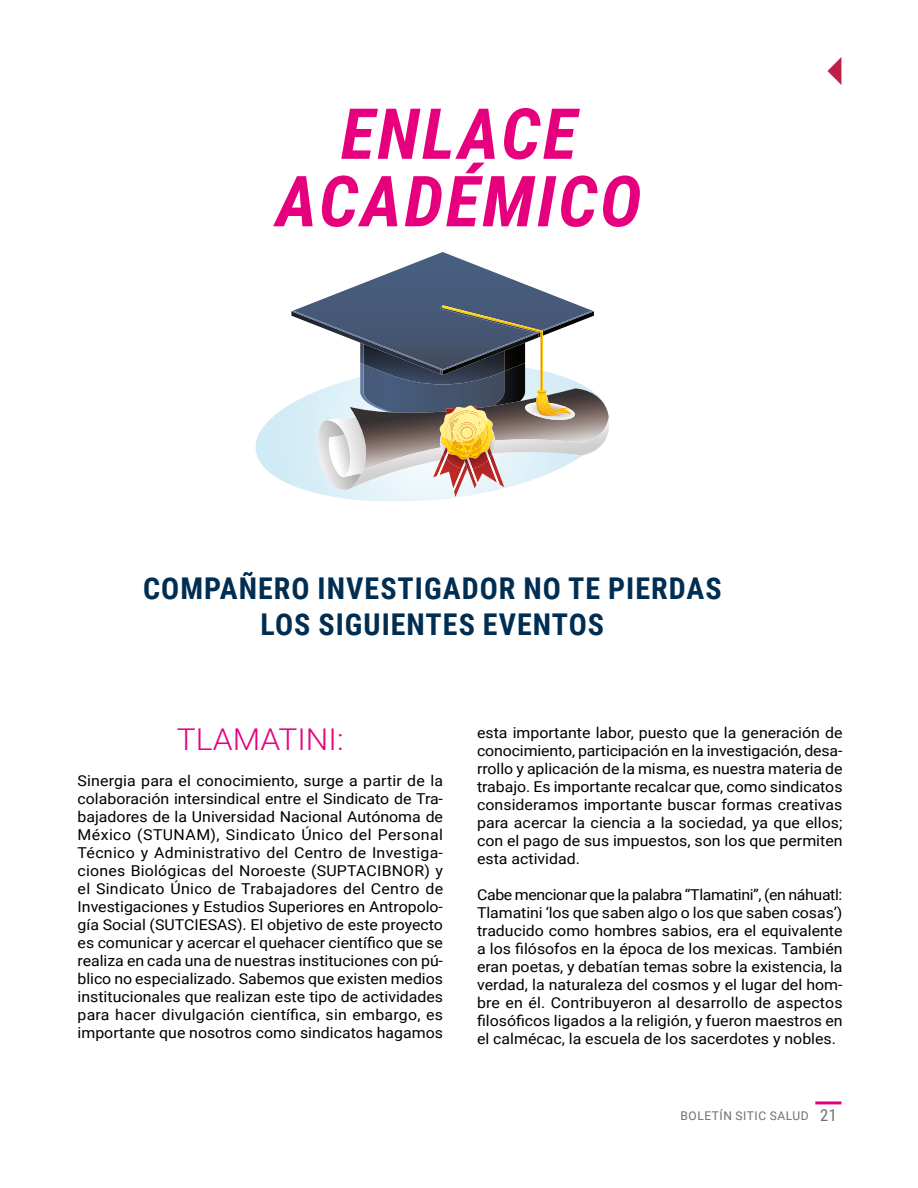
<style>
.page{position:relative;width:918px;height:1188px;background:#fff}
.page>*{position:absolute;margin:0;border:0;box-sizing:border-box;transform-origin:0 0}
.t1{font:italic 700 70.5px/67.5px "Roboto Condensed";letter-spacing:.035em;color:#e6007d;text-align:center}
.t2{font:700 30px/36px "Roboto Condensed";letter-spacing:.035em;color:#002e52;text-align:center}
.t3{font:300 30px "Roboto";color:#e6007d;scale:1.06 1}
.t4{font:15px/18px "Roboto";color:#000;text-align:justify;scale:1.06 1}
.t5{font:12px "Roboto";letter-spacing:.045em;color:#706f6f}
.s1{font-family:"Roboto Condensed";font-size:16.5px}
</style>
<div class="page">
<svg style="left:255px;top:404px;width:201px;height:97px"></svg>
<img style="left:308px;top:252px;width:270px;height:53px">
<svg style="left:291px;top:305px;width:318px;height:192px"></svg>
<hr style="left:815px;top:1101px;width:26px;height:3px;background:#e6007d">
<svg style="left:827px;top:57px;width:14px;height:28px"></svg>
<h1 class="t1" style="left:276px;top:97px;width:367px">ENLACE<br>ACADÉMICO</h1>
<h2 class="t2" style="left:143px;top:569px;width:580px">COMPAÑERO INVESTIGADOR NO TE PIERDAS<br>LOS SIGUIENTES EVENTOS</h2>
<h2 class="t3" style="left:177px;top:718px;width:159px">TLAMATINI:</h2>
<p class="t4" style="left:78px;top:771px;width:346px">Sinergia para el conocimiento, surge a partir de la colaboración intersindical entre el Sindicato de Tra&shy;bajadores de la Universidad Nacional Autónoma de México (STUNAM), Sindicato Único del Personal Técnico y Administrativo del Centro de Investiga&shy;ciones Biológicas del Noroeste (SUPTACIBNOR) y el Sindicato Único de Trabajadores del Centro de Investigaciones y Estudios Superiores en Antropolo&shy;gía Social (SUTCIESAS). El objetivo de este proyecto es comunicar y acercar el quehacer científico que se realiza en cada una de nuestras instituciones con pú&shy;blico no especializado. Sabemos que existen medios institucionales que realizan este tipo de actividades para hacer divulgación científica, sin embargo, es importante que nosotros como sindicatos hagamos</p>
<p class="t4" style="left:477px;top:723px;width:346px">esta importante labor, puesto que la generación de conocimiento, participación en la investigación, desa&shy;rrollo y aplicación de la misma, es nuestra materia de trabajo. Es importante recalcar que, como sindicatos consideramos importante buscar formas creativas para acercar la ciencia a la sociedad, ya que ellos; con el pago de sus impuestos, son los que permiten esta actividad.</p>
<p class="t4" style="left:477px;top:885px;width:346px">Cabe mencionar que la palabra “Tlamatini”, (en náhuatl:<br>Tlamatini ‘los que saben algo o los que saben cosas’) traducido como hombres sabios, era el equivalente a los filósofos en la época de los mexicas. También eran poetas, y debatían temas sobre la existencia, la verdad, la naturaleza del cosmos y el lugar del hom&shy;bre en él. Contribuyeron al desarrollo de aspectos filosóficos ligados a la religión, y fueron maestros en el calmécac, la escuela de los sacerdotes y nobles.</p>
<p class="t5" style="left:681px;top:1108px;width:158px">BOLETÍN SITIC SALUD <span class="s1">21</span></p>
</div>
